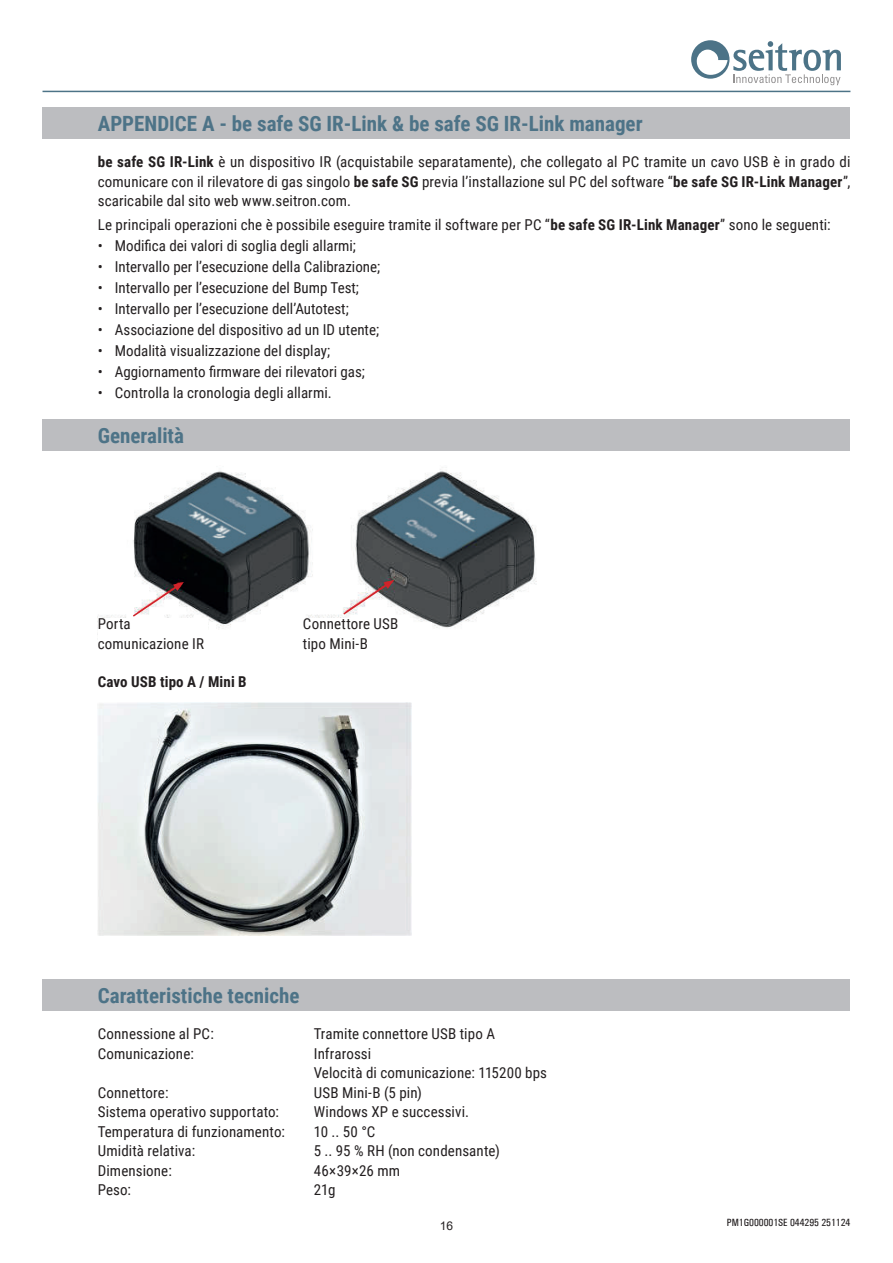
<style>
.page{position:relative;width:893px;height:1263px;background:#fff}
.page>*{position:absolute;margin:0;border:0;box-sizing:border-box;transform-origin:0 0}
.t1{font:700 21px "Roboto Condensed";color:#4d7387}
.t2{font:15px/19.5px "Roboto Condensed";letter-spacing:.005em;color:#231f20}
.t3{font:700 15px "Roboto Condensed";letter-spacing:.01em;color:#231f20}
.t4{font:12px "Arial";color:#231f20}
.t5{font:500 condensed 10.5px "Univers";color:#231f20}
.s1{font-weight:700}
</style>
<div class="page">
<hr style="left:43px;top:91px;width:807px;height:1px;background:#4d7387">
<svg style="left:691px;top:40px;width:150px;height:45px"></svg>
<div style="left:43px;top:107px;width:807px;height:31px;background:#bcbdc0"></div>
<div style="left:43px;top:419px;width:807px;height:31px;background:#bcbdc0"></div>
<div style="left:43px;top:979px;width:807px;height:31px;background:#bcbdc0"></div>
<img style="left:101px;top:469px;width:436px;height:160px">
<div style="left:98px;top:618px;width:109px;height:31px;background:#fff"></div>
<div style="left:303px;top:618px;width:109px;height:31px;background:#fff"></div>
<svg style="left:131px;top:582px;width:53px;height:36px"></svg>
<svg style="left:342px;top:580px;width:52px;height:36px"></svg>
<img style="left:98px;top:702px;width:314px;height:233px">
<h1 class="t1" style="left:98px;top:108px;width:546px">APPENDICE A - be safe SG IR-Link &amp; be safe SG IR-Link manager</h1>
<p class="t2" style="left:98px;top:151px;width:754px;text-align:justify"><span class="s1">be safe SG IR-Link</span> è un dispositivo IR (acquistabile separatamente), che collegato al PC tramite un cavo USB è in grado di comunicare con il rilevatore di gas singolo <span class="s1">be safe SG</span> previa l’installazione sul PC del software “<span class="s1">be safe SG IR-Link Manager</span>”, scaricabile dal sito web www.seitron.com.</p>
<p class="t2" style="left:98px;top:214px;width:734px">Le principali operazioni che è possibile eseguire tramite il software per PC “<span class="s1">be safe SG IR-Link Manager</span>” sono le seguenti:</p>
<p class="t2" style="left:98px;top:235px;width:260px">• Modifica dei valori di soglia degli allarmi;</p>
<p class="t2" style="left:98px;top:256px;width:284px">• Intervallo per l’esecuzione della Calibrazione;</p>
<p class="t2" style="left:98px;top:277px;width:263px">• Intervallo per l’esecuzione del Bump Test;</p>
<p class="t2" style="left:98px;top:298px;width:252px">• Intervallo per l’esecuzione dell’Autotest;</p>
<p class="t2" style="left:98px;top:319px;width:283px">• Associazione del dispositivo ad un ID utente;</p>
<p class="t2" style="left:98px;top:340px;width:234px">• Modalità visualizzazione del display;</p>
<p class="t2" style="left:98px;top:361px;width:269px">• Aggiornamento firmware dei rilevatori gas;</p>
<p class="t2" style="left:98px;top:382px;width:235px">• Controlla la cronologia degli allarmi.</p>
<h1 class="t1" style="left:98px;top:421px;width:88px">Generalità</h1>
<p class="t2" style="left:98px;top:613px;width:108px">Porta comunicazione IR</p>
<p class="t2" style="left:303px;top:613px;width:97px">Connettore USB tipo Mini-B</p>
<p class="t3" style="left:98px;top:671px;width:150px">Cavo USB tipo A / Mini B</p>
<h1 class="t1" style="left:98px;top:980px;width:203px">Caratteristiche tecniche</h1>
<p class="t2" style="left:98px;top:1023px;width:118px">Connessione al PC:</p>
<p class="t2" style="left:314px;top:1023px;width:183px">Tramite connettore USB tipo A</p>
<p class="t2" style="left:98px;top:1043px;width:98px">Comunicazione:</p>
<p class="t2" style="left:314px;top:1043px;width:235px">Infrarossi<br>Velocità di comunicazione: 115200 bps</p>
<p class="t2" style="left:98px;top:1082px;width:72px">Connettore:</p>
<p class="t2" style="left:314px;top:1082px;width:110px">USB Mini-B (5 pin)</p>
<p class="t2" style="left:98px;top:1101px;width:183px">Sistema operativo supportato:</p>
<p class="t2" style="left:314px;top:1101px;width:157px">Windows XP e successivi.</p>
<p class="t2" style="left:98px;top:1121px;width:189px">Temperatura di funzionamento:</p>
<p class="t2" style="left:314px;top:1121px;width:63px">10 .. 50 °C</p>
<p class="t2" style="left:98px;top:1140px;width:99px">Umidità relativa:</p>
<p class="t2" style="left:314px;top:1140px;width:188px">5 .. 95 % RH (non condensante)</p>
<p class="t2" style="left:98px;top:1160px;width:76px">Dimensione:</p>
<p class="t2" style="left:314px;top:1160px;width:88px">46×39×26 mm</p>
<p class="t2" style="left:98px;top:1179px;width:35px">Peso:</p>
<p class="t2" style="left:314px;top:1179px;width:23px">21g</p>
<p class="t4" style="left:440px;top:1217px;width:15px">16</p>
<p class="t5" style="left:727px;top:1216px;width:125px">PM1G000001SE 044295 251124</p>
</div>
